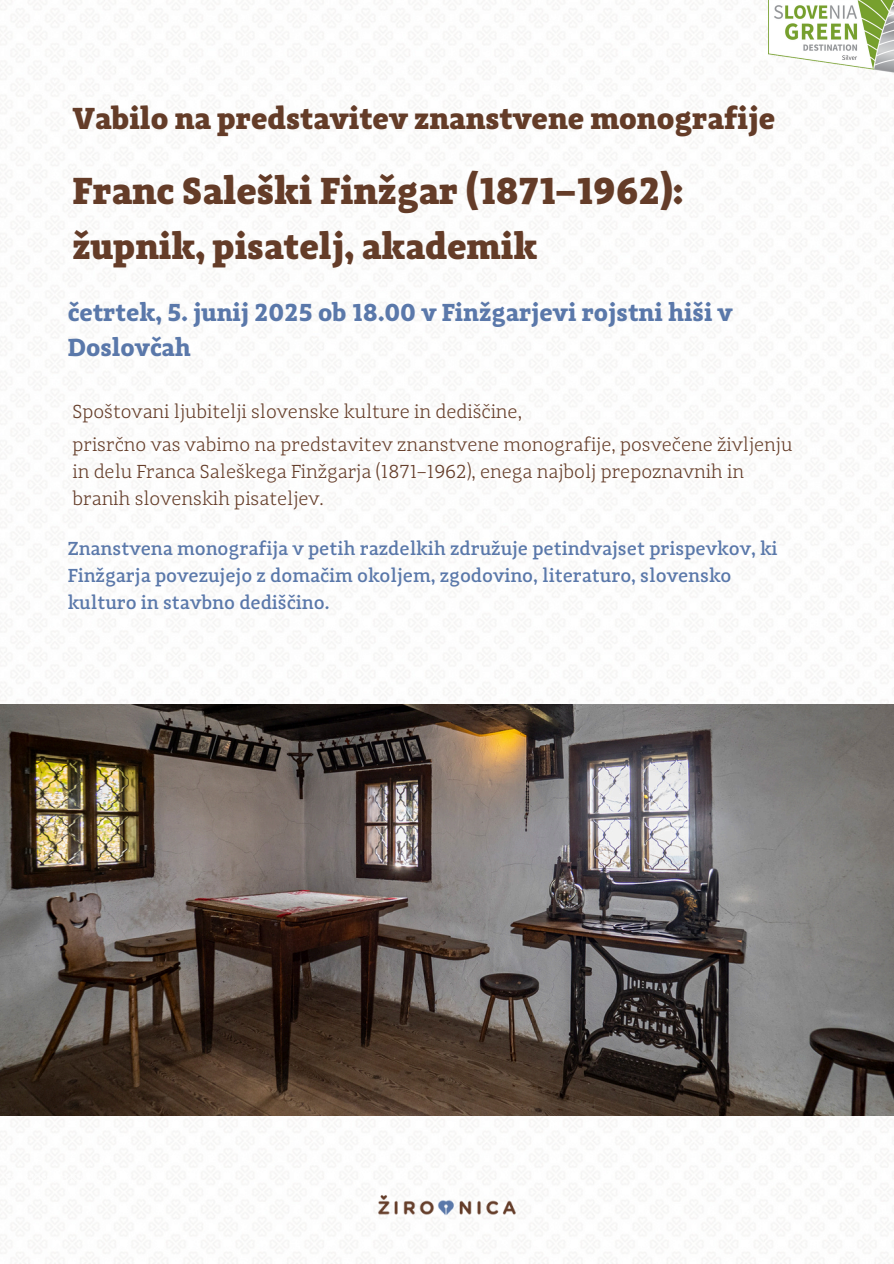
<style>
.page{position:relative;width:894px;height:1264px;background:#fff}
.page>*{position:absolute;margin:0;border:0;box-sizing:border-box;transform-origin:0 0}
.t1{font:900 39px "Adagio Slab";color:#643c28}
.t2{font:900 37.5px "Adagio Slab";color:#643c28}
.t3{font:900 31.5px "Adagio Slab";color:#643c28}
.t4{font:700 25.5px/35px "Adagio Slab";color:#5a78aa}
.t5{font:300 19.5px/27px "Adagio Slab";color:#643c28}
.t6{font:500 19.5px/27px "Adagio Slab";color:#5a78aa}
</style>
<div class="page">
<img style="left:0;top:0;width:893px;height:1263px">
<img style="left:0;top:705px;width:893px;height:410px">
<img style="left:767px;top:0;width:126px;height:72px">
<img style="left:375px;top:1183px;width:143px;height:45px">
<h1 class="t3" style="left:72px;top:99px;width:704px">Vabilo na predstavitev znanstvene monografije</h1>
<h3 class="t1" style="left:72px;top:167px;width:613px">Franc Saleški Finžgar (1871–1962):</h3>
<h3 class="t2" style="left:72px;top:222px;width:466px">župnik, pisatelj, akademik</h3>
<h5 class="t4" style="left:68px;top:294px;width:666px">četrtek, 5. junij 2025 ob 18.00 v Finžgarjevi rojstni hiši v<br>Doslovčah</h5>
<h5 class="t5" style="left:72px;top:398px;width:451px">Spoštovani ljubitelji slovenske kulture in dediščine,</h5>
<h4 class="t5" style="left:72px;top:431px;width:721px">prisrčno vas vabimo na predstavitev znanstvene monografije, posvečene življenju in delu Franca Saleškega Finžgarja (1871–1962), enega najbolj prepoznavnih in branih slovenskih pisateljev.</h4>
<p class="t6" style="left:68px;top:534px;width:711px">Znanstvena monografija v petih razdelkih združuje petindvajset prispevkov, ki<br>Finžgarja povezujejo z domačim okoljem, zgodovino, literaturo, slovensko kulturo in stavbno dediščino.</p>
</div>
